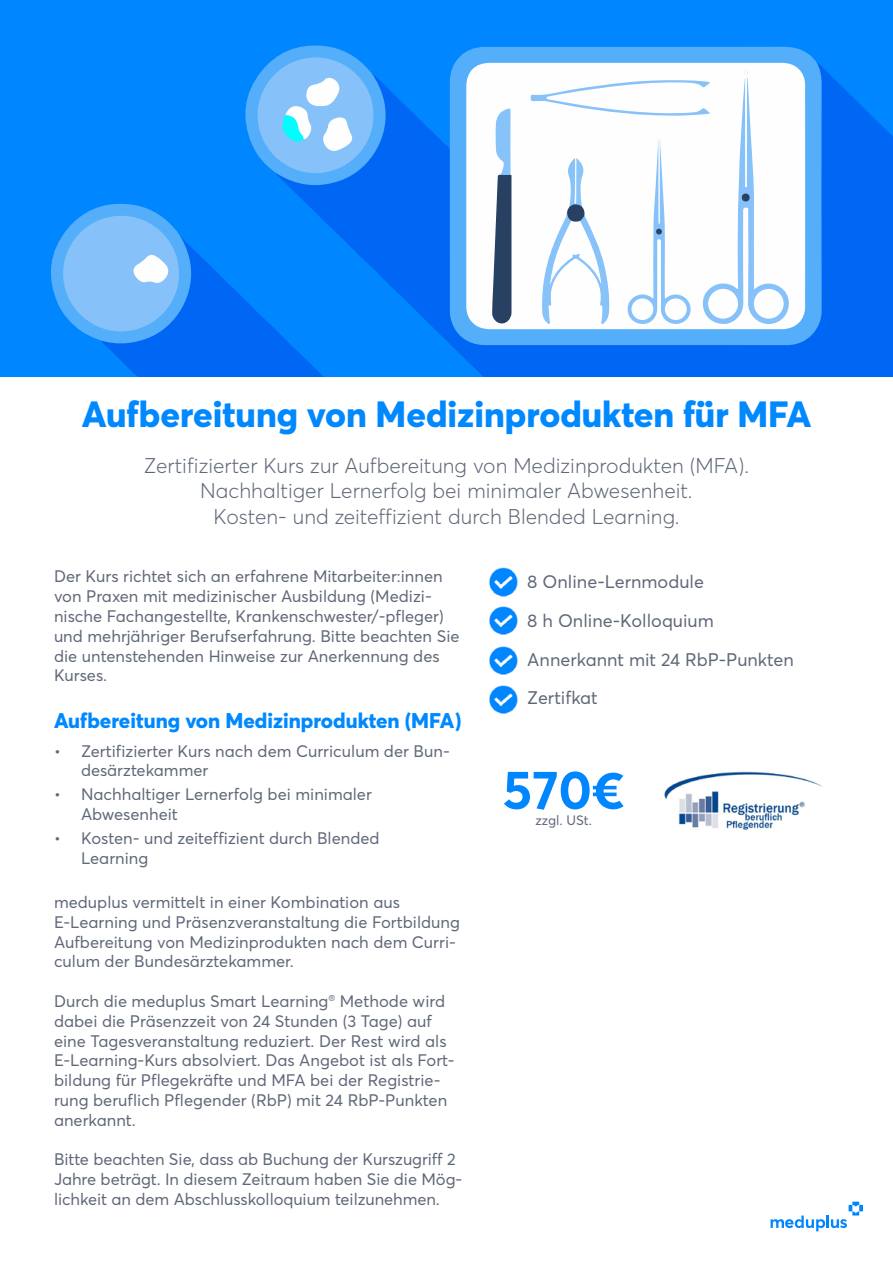
<style>
.page{position:relative;width:893px;height:1263px;background:#fff}
.page>*{position:absolute;margin:0;border:0;box-sizing:border-box;transform-origin:0 0}
.t1{font:700 54px "Averta";color:#0087ff}
.t2{font:800 36px "Averta";color:#08f}
.t3{font:300 21px/25.2px "Averta";color:#606878;text-align:center}
.t4{font:800 21px "Averta";color:#08f}
.t5{font:18px/38.5px "Averta";color:#606878}
.t6{font:16.5px/19.8px "Averta";color:#606878}
.t7{font:13.5px "Averta";color:#606878}
</style>
<div class="page">
<img style="left:489px;top:567px;width:29px;height:30px">
<img style="left:489px;top:606px;width:29px;height:69px">
<img style="left:489px;top:685px;width:29px;height:29px">
<img style="left:664px;top:771px;width:159px;height:59px">
<div style="left:0;top:0;width:893px;height:376px;background:#0087ff"></div>
<svg style="left:291px;top:67px;width:602px;height:309px;fill:#0067f5"></svg>
<svg style="left:450px;top:47px;width:372px;height:298px;background:#51abf9"></svg>
<div style="left:466px;top:63px;width:339px;height:266px;background:#fefefe"></div>
<svg style="left:492px;top:108px;width:20px;height:216px;background:#6e88a4"></svg>
<svg style="left:245px;top:45px;width:146px;height:144px"></svg>
<svg style="left:530px;top:70px;width:260px;height:255px;background:#eef6fc"></svg>
<svg style="left:51px;top:202px;width:279px;height:174px"></svg>
<svg style="left:771px;top:1202px;width:92px;height:29px"></svg>
<h2 class="t2" style="left:82px;top:391px;width:731px">Aufbereitung von Medizinprodukten für MFA</h2>
<p class="t3" style="left:144px;top:453px;width:607px">Zertifizierter Kurs zur Aufbereitung von Medizinprodukten (MFA).<br>Nachhaltiger Lernerfolg bei minimaler Abwesenheit.<br>Kosten- und zeiteffizient durch Blended Learning.</p>
<p class="t6" style="left:54px;top:566px;width:407px">Der Kurs richtet sich an erfahrene Mitarbeiter:innen von Praxen mit medizinischer Ausbildung (Medizi&shy;nische Fachangestellte, Krankenschwester/-pfleger) und mehrjähriger Berufserfahrung. Bitte beachten Sie die untenstehenden Hinweise zur Anerkennung des Kurses.</p>
<p class="t4" style="left:54px;top:707px;width:409px">Aufbereitung von Medizinprodukten (MFA)</p>
<p class="t6" style="left:81px;top:741px;width:370px;text-indent:-27px">• Zertifizierter Kurs nach dem Curriculum der Bun&shy;desärztekammer</p>
<p class="t6" style="left:81px;top:784px;width:292px;text-indent:-27px">• Nachhaltiger Lernerfolg bei minimaler<br>Abwesenheit</p>
<p class="t6" style="left:81px;top:828px;width:300px;text-indent:-27px">• Kosten- und zeiteffizient durch Blended<br>Learning</p>
<p class="t6" style="left:54px;top:892px;width:408px">meduplus vermittelt in einer Kombination aus E-Learning und Präsenzveranstaltung die Fortbildung Aufbereitung von Medizinprodukten nach dem Curri&shy;culum der Bundesärztekammer.</p>
<p class="t6" style="left:54px;top:991px;width:402px">Durch die meduplus Smart Learning<sup>®</sup> Methode wird dabei die Präsenzzeit von 24 Stunden (3 Tage) auf eine Tagesveranstaltung reduziert. Der Rest wird als E-Learning-Kurs absolviert. Das Angebot ist als Fort&shy;bildung für Pflegekräfte und MFA bei der Registrie&shy;rung beruflich Pflegender (RbP) mit 24 RbP-Punkten anerkannt.</p>
<p class="t6" style="left:54px;top:1149px;width:410px">Bitte beachten Sie, dass ab Buchung der Kurszugriff 2<br>Jahre beträgt. In diesem Zeitraum haben Sie die Mög&shy;lichkeit an dem Abschlusskolloquium teilzunehmen.</p>
<p class="t5" style="left:527px;top:562px;width:268px">8 Online-Lernmodule<br>8 h Online-Kolloquium<br>Annerkannt mit 24 RbP-Punkten<br>Zertifkat</p>
<h1 class="t1" style="left:502px;top:755px;width:124px">570€</h1>
<p class="t7" style="left:535px;top:812px;width:58px">zzgl. USt.</p>
</div>
